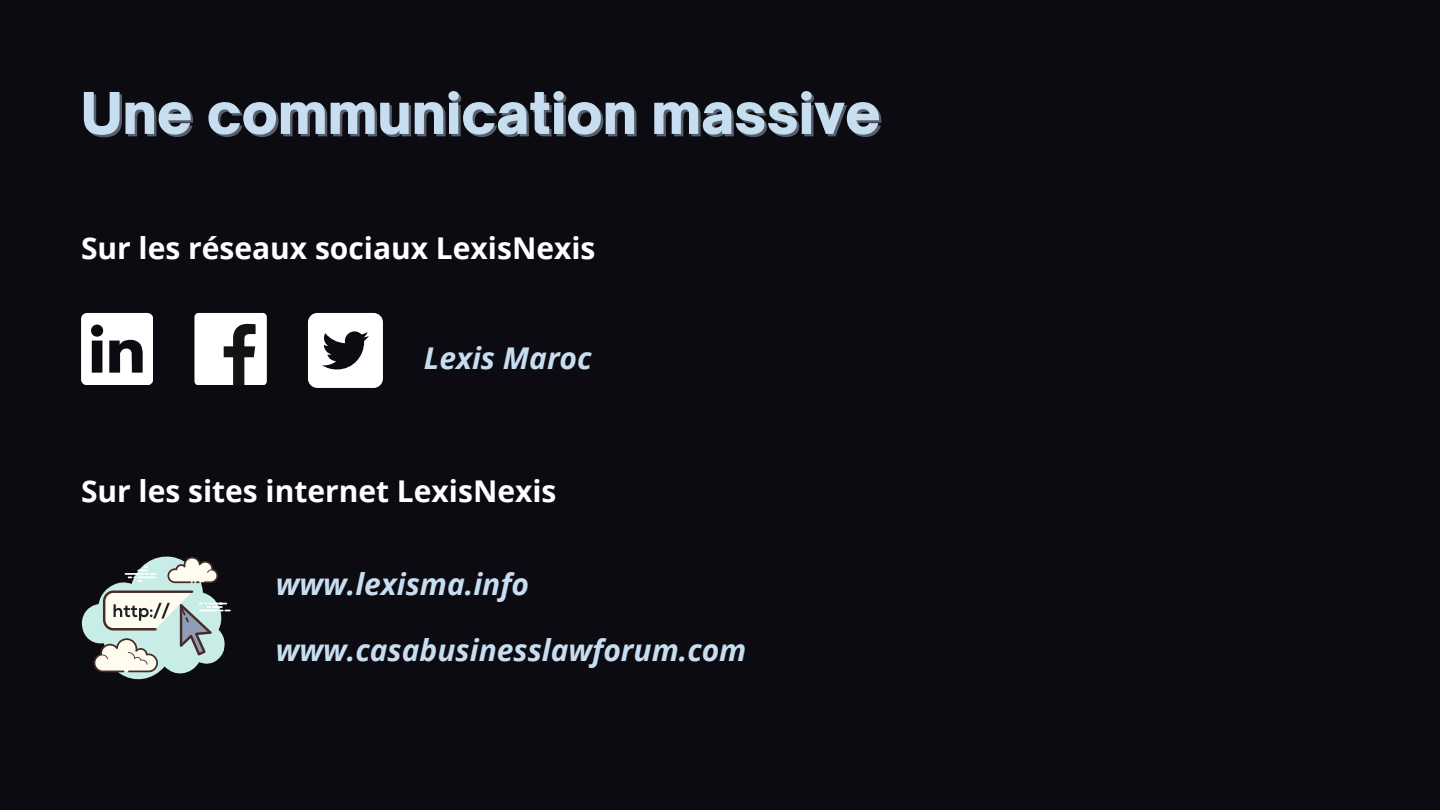
<style>
.page{position:relative;width:1440px;height:810px;background:#0d0b12}
.page>*{position:absolute;margin:0;border:0;box-sizing:border-box;transform-origin:0 0}
.t1{font:900 55px "Open Sauce One";color:#c7def1}
.t2{font:700 30px "Open Sans";color:#fff}
.t3{font:italic 700 30px "Open Sans";color:#c7def1}
</style>
<div class="page">
<svg style="left:81px;top:313px;width:72px;height:72px"></svg>
<div style="left:194px;top:313px;width:72px;height:72px;background:#fff;border-radius:4px"></div>
<svg style="left:224px;top:324px;width:32px;height:61px"></svg>
<svg style="left:308px;top:313px;width:75px;height:75px"></svg>
<svg style="left:81px;top:556px;width:150px;height:124px"></svg>
<p class="t1" style="left:81px;top:79px;width:801px">Une communication massive</p>
<p class="t2" style="left:81px;top:227px;width:516px">Sur les réseaux sociaux LexisNexis</p>
<p class="t3" style="left:424px;top:337px;width:169px">Lexis Maroc</p>
<p class="t2" style="left:81px;top:470px;width:477px">Sur les sites internet LexisNexis</p>
<p class="t3" style="left:276px;top:563px;width:255px">www.lexisma.info</p>
<p class="t3" style="left:276px;top:629px;width:472px">www.casabusinesslawforum.com</p>
</div>
